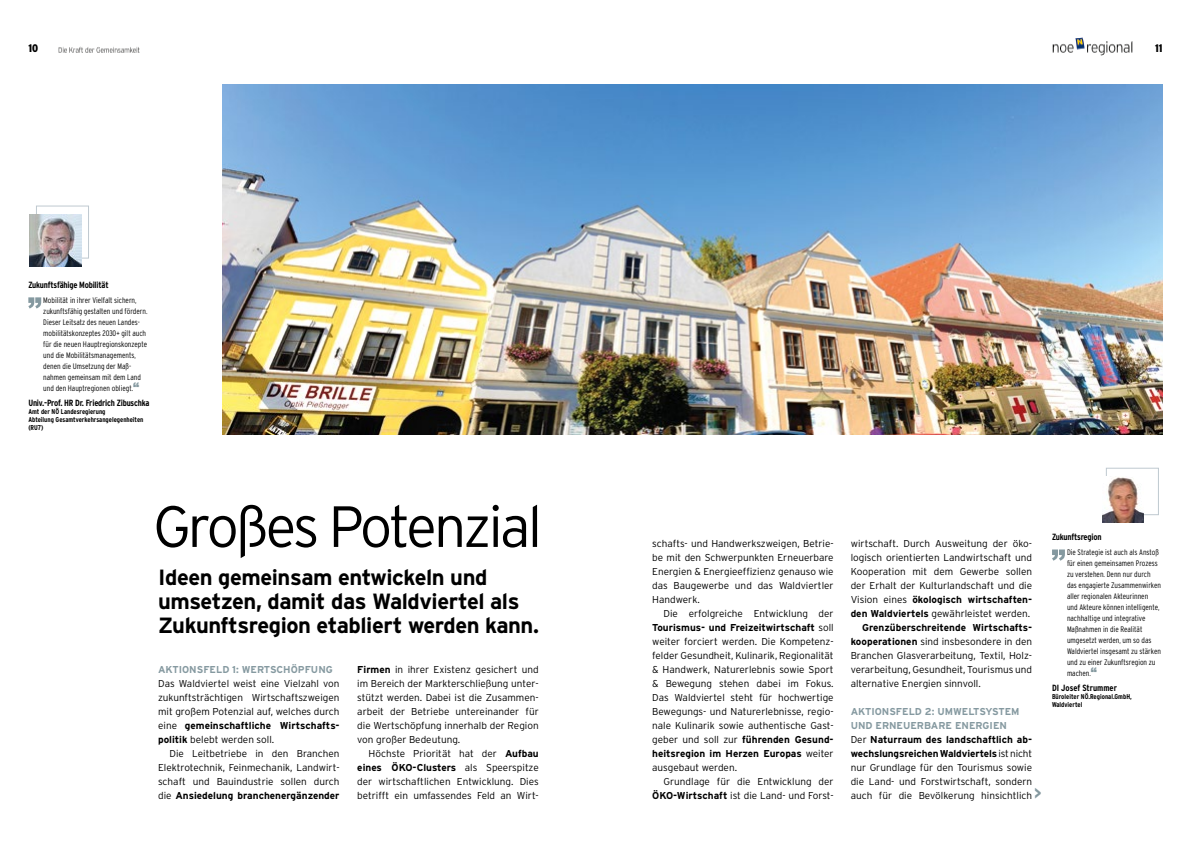
<style>
.page{position:relative;width:1191px;height:842px;background:#fff}
.page>*{position:absolute;margin:0;border:0;box-sizing:border-box;transform-origin:0 0}
.t1{font:300 58px "Interstate";letter-spacing:-.05em;color:#000}
.t2{font:700 22px/24px "Interstate";letter-spacing:-.02em;color:#000}
.t3{font:700 17px "Interstate";color:#8599a0}
.t4{font:900 condensed 11px "Interstate";color:#000}
.t5{font:300 10px/14px "Interstate";color:#000;text-align:justify}
.t6{font:700 10px "Interstate";color:#000}
.t7{font:700 10px "Interstate";color:#8599a0}
.t8{font:700 condensed 9px "Interstate";letter-spacing:-.02em;color:#000}
.t9{font:700 condensed 9px "Interstate";color:#000}
.t10{font:300 condensed 8px/11px "Interstate";color:#000}
.t11{font:700 condensed 7px/8px "Interstate";color:#000}
.s1{font-family:"Arial";font-weight:900;font-stretch:normal;font-size:12px;color:#8599a0}
.s2{font-weight:700}
.s3{font-weight:300}
.s4{font-weight:700;color:#8599a0}
</style>
<div class="page">
<img style="left:1052px;top:38px;width:80px;height:17px">
<img style="left:58px;top:46px;width:82px;height:7px">
<img style="left:223px;top:85px;width:939px;height:350px">
<svg style="left:28px;top:297px;width:13px;height:11px"></svg>
<svg style="left:1052px;top:549px;width:13px;height:12px"></svg>
<div style="left:36px;top:206px;width:53px;height:53px;border:1px solid #bfc9d0"></div>
<img style="left:29px;top:215px;width:52px;height:52px">
<div style="left:1106px;top:468px;width:52px;height:47px;border:1px solid #bfc9d0"></div>
<img style="left:1102px;top:476px;width:41px;height:47px">
<p class="t4" style="left:28px;top:42px;width:11px">10</p>
<p class="t4" style="left:1155px;top:42px;width:9px">11</p>
<p class="t8" style="left:28px;top:280px;width:82px">Zukunftsfähige Mobilität</p>
<p class="t10" style="left:43px;top:295px;width:106px">Mobilität in ihrer Vielfalt sichern, zukunftsfähig gestalten und fördern.<br>Dieser Leitsatz des neuen Landes&shy;mobilitätskonzeptes 2030+ gilt auch für die neuen Hauptregionskonzepte und die Mobilitätsmanagements, denen die Umsetzung der Maß&shy;nahmen gemeinsam mit dem Land und den Hauptregionen obliegt.<span class="s1">“</span></p>
<p class="t8" style="left:28px;top:398px;width:123px">Univ.-Prof. HR Dr. Friedrich Zibuschka</p>
<p class="t11" style="left:28px;top:407px;width:117px">Amt der NÖ Landesregierung<br>Abteilung Gesamtverkehrsangelegenheiten (RU7)</p>
<h1 class="t1" style="left:153px;top:494px;width:390px">Großes Potenzial</h1>
<h2 class="t2" style="left:158px;top:565px;width:382px">Ideen gemeinsam entwickeln und umsetzen, damit das Waldviertel als<br>Zukunftsregion etabliert werden kann.</h2>
<p class="t7" style="left:158px;top:664px;width:176px">AKTIONSFELD 1: WERTSCHÖPFUNG</p>
<p class="t5" style="left:158px;top:676px;width:183px">Das Waldviertel weist eine Vielzahl von zukunftsträchtigen Wirtschaftszweigen mit großem Potenzial auf, welches durch eine <span class="s2">gemeinschaftliche Wirtschafts&shy;politik</span> belebt werden soll.</p>
<p class="t5" style="left:158px;top:746px;width:183px;text-indent:11px">Die Leitbetriebe in den Branchen Elektrotechnik, Feinmechanik, Landwirt&shy;schaft und Bauindustrie sollen durch die <span class="s2">Ansiedelung branchenergänzender</span></p>
<p class="t5" style="left:357px;top:662px;width:183px"><span class="s2">Firmen</span> in ihrer Existenz gesichert und im Bereich der Markterschließung unter&shy;stützt werden. Dabei ist die Zusammen&shy;arbeit der Betriebe untereinander für die Wertschöpfung innerhalb der Region von großer Bedeutung.</p>
<p class="t5" style="left:357px;top:746px;width:183px;text-indent:11px">Höchste Priorität hat der <span class="s2">Aufbau eines ÖKO-Clusters</span> als Speerspitze der wirtschaftlichen Entwicklung. Dies betrifft ein umfassendes Feld an Wirt-</p>
<p class="t5" style="left:652px;top:536px;width:183px">schafts- und Handwerkszweigen, Betrie&shy;be mit den Schwerpunkten Erneuerbare Energien &amp; Energieeffizienz genauso wie das Baugewerbe und das Waldviertler Handwerk.</p>
<p class="t5" style="left:652px;top:606px;width:183px;text-indent:11px">Die erfolgreiche Entwicklung der <span class="s2">Tourismus- und Freizeitwirtschaft</span> soll weiter forciert werden. Die Kompetenz&shy;felder Gesundheit, Kulinarik, Regionalität &amp; Handwerk, Naturerlebnis sowie Sport &amp; Bewegung stehen dabei im Fokus.<br>Das Waldviertel steht für hochwertige Bewegungs- und Naturerlebnisse, regio&shy;nale Kulinarik sowie authentische Gast&shy;geber und soll zur <span class="s2">führenden Gesund&shy;heitsregion im Herzen Europas</span> weiter ausgebaut werden.</p>
<p class="t5" style="left:652px;top:774px;width:183px;text-align:right">Grundlage für die Entwicklung der<br><span class="s2">ÖKO-Wirtschaft</span> ist die Land- und Forst-</p>
<p class="t5" style="left:850px;top:536px;width:183px">wirtschaft. Durch Ausweitung der öko-</p>
<p class="t5" style="left:850px;top:550px;width:183px">logisch orientierten Landwirtschaft und</p>
<p class="t5" style="left:850px;top:564px;width:183px">Kooperation mit dem Gewerbe sollen</p>
<p class="t5" style="left:850px;top:578px;width:183px">der Erhalt der Kulturlandschaft und die</p>
<p class="t6" style="left:850px;top:594px;width:183px"><span class="s3">Vision eines</span> ökologisch wirtschaften-</p>
<p class="t5" style="left:850px;top:606px;width:181px"><span class="s2">den Waldviertels</span> gewährleistet werden.</p>
<p class="t6" style="left:862px;top:622px;width:172px">Grenzüberschreitende Wirtschafts-</p>
<p class="t5" style="left:850px;top:634px;width:183px"><span class="s2">kooperationen</span> sind insbesondere in den</p>
<p class="t5" style="left:850px;top:648px;width:183px">Branchen Glasverarbeitung, Textil, Holz-</p>
<p class="t5" style="left:850px;top:662px;width:183px">verarbeitung, Gesundheit, Tourismus und</p>
<p class="t5" style="left:850px;top:676px;width:132px">alternative Energien sinnvoll.</p>
<p class="t5" style="left:850px;top:704px;width:183px;text-align:left"><span class="s4">AKTIONSFELD 2: UMWELTSYSTEM UND ERNEUERBARE ENERGIEN<br></span>Der <span class="s2">Naturraum des landschaftlich ab&shy;wechslungsreichen Waldviertels</span> ist nicht nur Grundlage für den Tourismus sowie die Land- und Forstwirtschaft, sondern auch für die Bevölkerung hinsichtlich</p>
<h3 class="t3" style="left:1034px;top:784px;width:9px">&gt;</h3>
<p class="t8" style="left:1052px;top:532px;width:51px">Zukunftsregion</p>
<p class="t10" style="left:1067px;top:547px;width:96px">Die Strategie ist auch als Anstoß für einen gemeinsamen Prozess zu verstehen. Denn nur durch das engagierte Zusammenwirken aller regionalen Akteurinnen<br>und Akteure können intelligente, nachhaltige und integrative<br>Maßnahmen in die Realität umgesetzt werden, um so das<br>Waldviertel insgesamt zu stärken und zu einer Zukunftsregion zu machen.<span class="s1">“</span></p>
<p class="t9" style="left:1052px;top:683px;width:66px">DI Josef Strummer</p>
<p class="t11" style="left:1052px;top:693px;width:81px">Büroleiter NÖ.Regional.GmbH,<br>Waldviertel</p>
</div>
